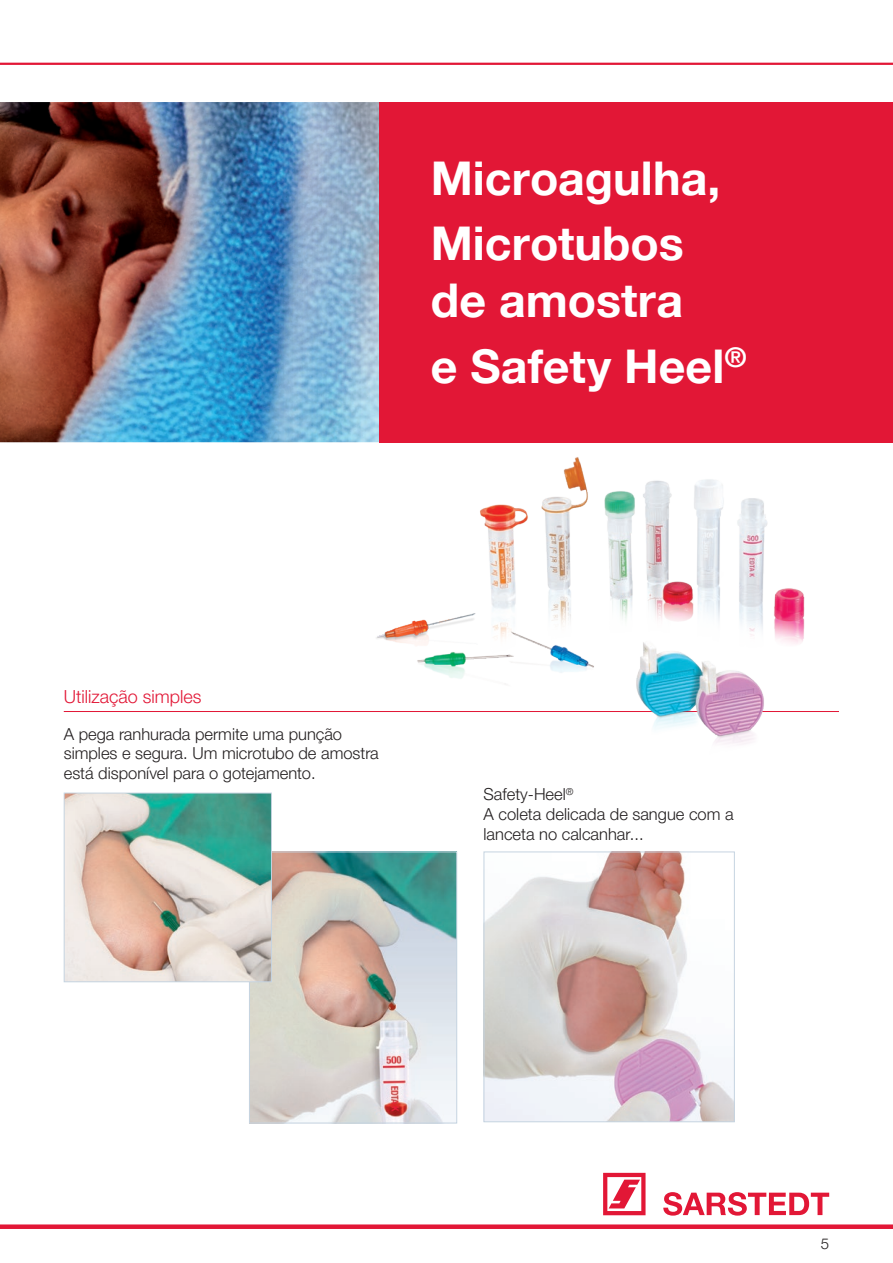
<style>
.page{position:relative;width:893px;height:1263px;background:#fff}
.page>*{position:absolute;margin:0;border:0;box-sizing:border-box;transform-origin:0 0}
.t1{font:700 46.5px/65.6px "Helvetica Neue LTW1 G";color:#fff}
.t2{font:300 18px "Helvetica Neue LTW1 G";color:#e21736}
.t3{font:300 16.5px/19.8px "Helvetica Neue LTW1 G";color:#231f20}
.t4{font:300 15px "Helvetica Neue LTW1 G";color:#231f20}
</style>
<div class="page">
<div style="left:0;top:1224px;width:893px;height:5px;background:#e21736"></div>
<svg style="left:603px;top:1173px;width:42px;height:42px"></svg>
<svg style="left:663px;top:1192px;width:166px;height:23px"></svg>
<hr style="left:64px;top:711px;width:775px;height:1px;background:#e21736">
<img style="left:0;top:102px;width:380px;height:340px">
<img style="left:486px;top:854px;width:246px;height:266px">
<div style="left:484px;top:852px;width:250px;height:270px;border:1px solid #c6d4e1"></div>
<img style="left:251px;top:854px;width:204px;height:267px">
<div style="left:249px;top:852px;width:208px;height:271px;border:1px solid #c6d4e1"></div>
<img style="left:66px;top:795px;width:204px;height:185px">
<div style="left:64px;top:793px;width:208px;height:189px;border:1px solid #c6d4e1"></div>
<img style="left:436px;top:442px;width:408px;height:202px">
<img style="left:424px;top:612px;width:189px;height:67px">
<img style="left:376px;top:587px;width:125px;height:76px">
<img style="left:632px;top:618px;width:143px;height:127px">
<hr style="left:0;top:63px;width:893px;height:2px;background:#e21736">
<div style="left:380px;top:102px;width:513px;height:340px;background:#e21736"></div>
<h1 class="t1" style="left:431px;top:145px;width:291px">Microagulha,<br>Microtubos</h1>
<h1 class="t1" style="left:431px;top:268px;width:317px">de amostra<br>e Safety Heel<sup>®</sup></h1>
<p class="t2" style="left:64px;top:685px;width:139px">Utilização simples</p>
<p class="t3" style="left:64px;top:724px;width:316px">A pega ranhurada permite uma punção simples e segura. Um microtubo de amostra está disponível para o gotejamento.</p>
<p class="t3" style="left:484px;top:784px;width:252px">Safety-Heel<sup>®<br></sup>A coleta delicada de sangue com a lanceta no calcanhar...</p>
<p class="t4" style="left:821px;top:1234px;width:10px">5</p>
</div>
